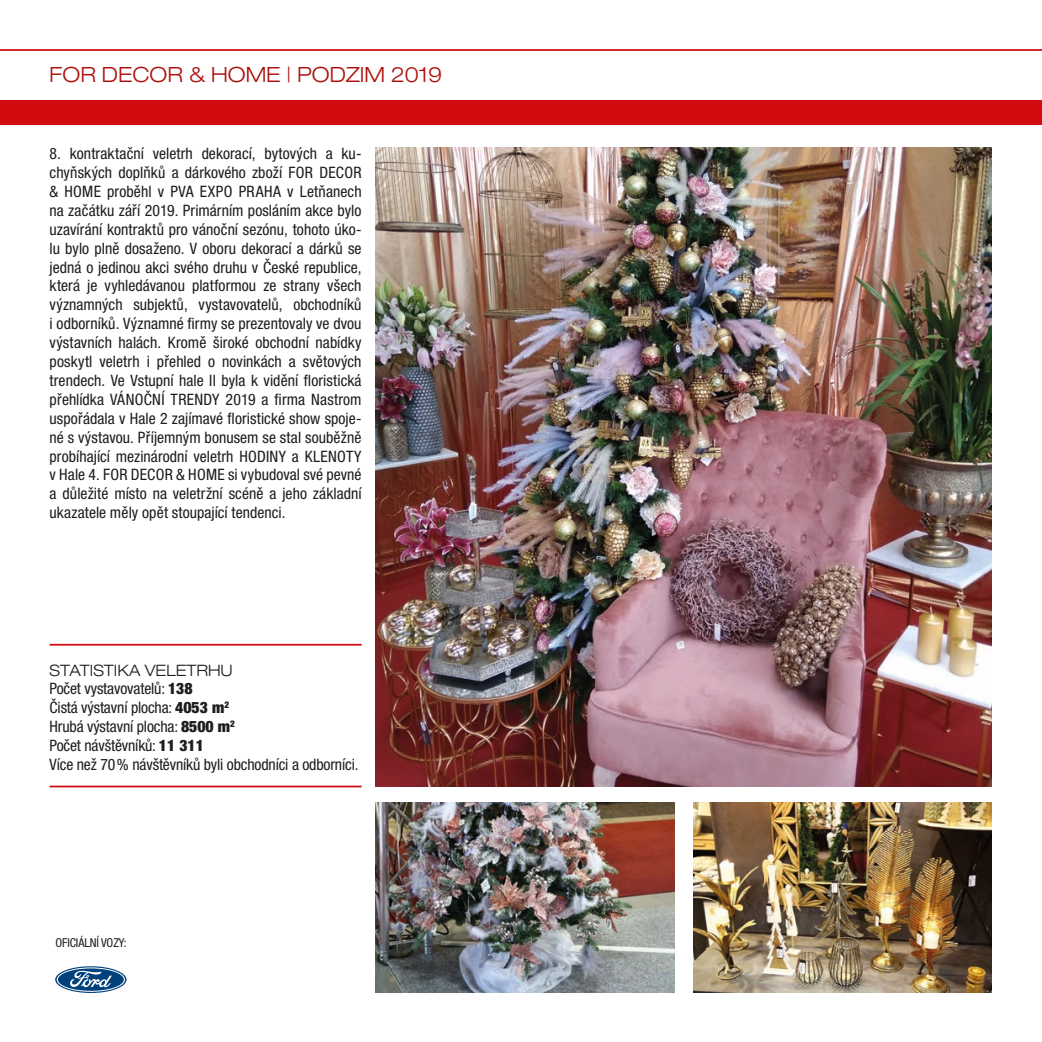
<style>
.page{position:relative;width:1042px;height:1042px;background:#fff}
.page>*{position:absolute;margin:0;border:0;box-sizing:border-box;transform-origin:0 0}
.t1{font:300 expanded 21px "Helvetica Neue LT Pro";color:#ae0f0a}
.t2{font:condensed 15.75px/18.9px "Helvetica Neue LT Pro";letter-spacing:-.01em;color:#1d1d1b;text-align:justify}
.t3{font:condensed 12.25px "Helvetica Neue LT Pro";letter-spacing:-.01em;color:#1d1d1b}
.s1{font-weight:300;font-stretch:expanded}
.s2{font-weight:900}
</style>
<div class="page">
<div style="left:0;top:100px;width:1042px;height:24px;background:#d20b11"></div>
<hr style="left:0;top:49px;width:1042px;height:2px;background:#d20b11">
<hr style="left:50px;top:644px;width:312px;height:1px;background:#d20b11">
<hr style="left:50px;top:785px;width:312px;height:2px;background:#d20b11">
<img style="left:376px;top:148px;width:616px;height:638px">
<img style="left:376px;top:802px;width:299px;height:191px">
<img style="left:693px;top:802px;width:299px;height:191px">
<svg style="left:55px;top:966px;width:72px;height:27px"></svg>
<h1 class="t1" style="left:50px;top:62px;width:394px">FOR DECOR &amp; HOME | PODZIM 2019</h1>
<p class="t2" style="left:50px;top:144px;width:313px">8. kontraktační veletrh dekorací, bytových a ku&shy;chyňských doplňků a dárkového zboží FOR DECOR &amp; HOME proběhl v PVA EXPO PRAHA v Letňanech na začátku září 2019. Primárním posláním akce bylo uzavírání kontraktů pro vánoční sezónu, tohoto úko&shy;lu bylo plně dosaženo. V oboru dekorací a dárků se jedná o jedinou akci svého druhu v České republice, která je vyhledávanou platformou ze strany všech významných subjektů, vystavovatelů, obchodníků i odborníků. Významné firmy se prezentovaly ve dvou výstavních halách. Kromě široké obchodní nabídky poskytl veletrh i přehled o novinkách a světových trendech. Ve Vstupní hale II byla k vidění floristická přehlídka VÁNOČNÍ TRENDY 2019 a firma Nastrom uspořádala v Hale 2 zajímavé floristické show spoje&shy;né s výstavou. Příjemným bonusem se stal souběžně probíhající mezinárodní veletrh HODINY a KLENOTY v Hale 4. FOR DECOR &amp; HOME si vybudoval své pevné a důležité místo na veletržní scéně a jeho základní ukazatele měly opět stoupající tendenci.</p>
<p class="t2" style="left:50px;top:660px;width:310px;text-align:left"><span class="s1">STATISTIKA VELETRHU<br></span>Počet vystavovatelů: <span class="s2">138<br></span>Čistá výstavní plocha: <span class="s2">4053 m</span><sup>2<br></sup>Hrubá výstavní plocha: <span class="s2">8500 m</span><sup>2<br></sup>Počet návštěvníků: <span class="s2">11 311<br></span>Více než 70% návštěvníků byli obchodníci a odborníci.</p>
<p class="t3" style="left:55px;top:935px;width:73px">OFICIÁLNÍ VOZY:</p>
</div>
